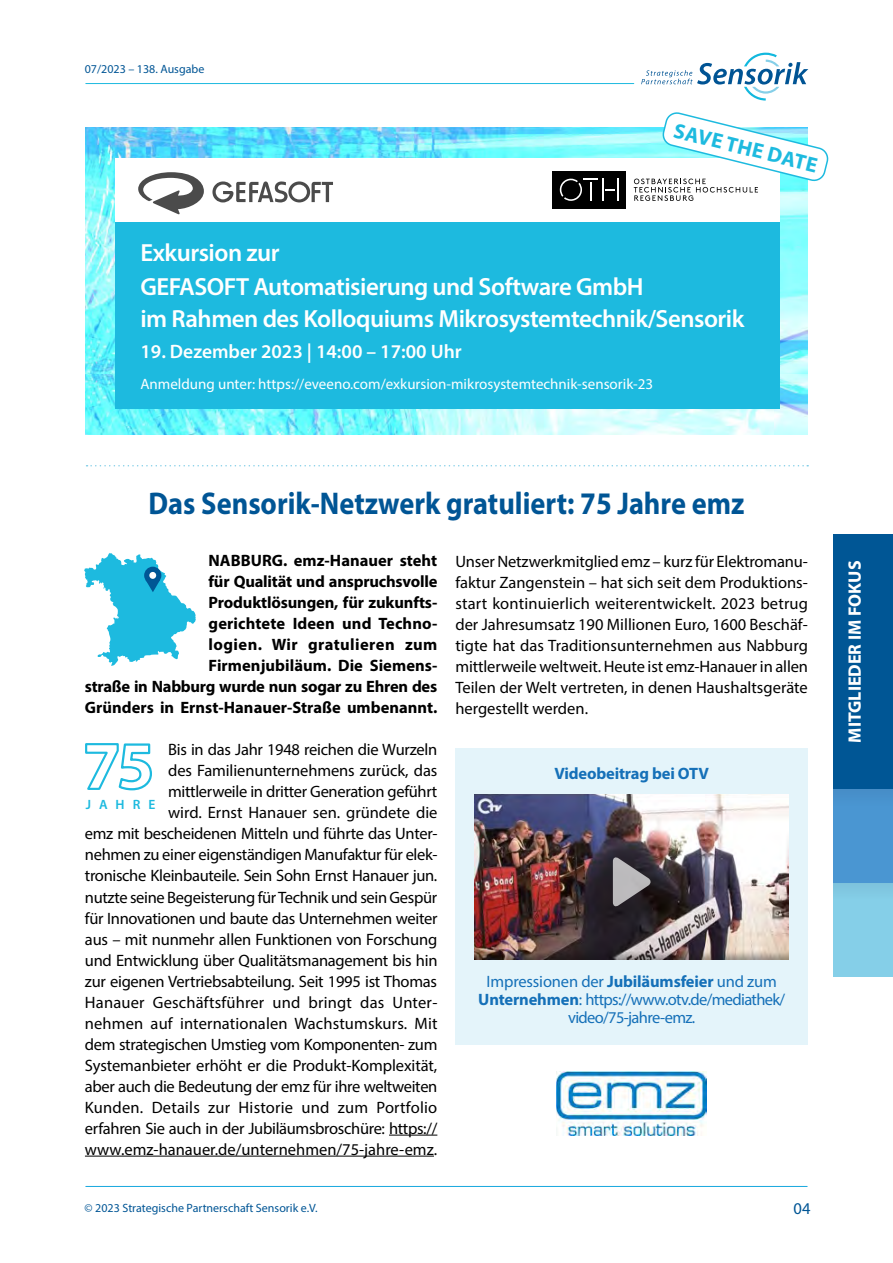
<style>
.page{position:relative;width:893px;height:1263px;background:#fff}
.page>*{position:absolute;margin:0;border:0;box-sizing:border-box;transform-origin:0 0}
.t1{font:700 31.5px "Myriad Pro";color:#005595;scale:.9 1}
.t2{font:600 24.9px "Myriad Pro";letter-spacing:-.02em;color:#fff}
.t3{font:700 21.15px "Myriad Pro";color:#1dbadf}
.t4{font:600 19.5px "Myriad Pro";color:#fff}
.t5{font:700 18px "Myriad Pro";color:#fff}
.t6{font:16.5px/21px "Myriad Pro";letter-spacing:-.015em;color:#000;text-align:right}
.t7{font:700 16.5px/21px "Myriad Pro";color:#000;text-align:right}
.t8{font:16.5px/18px "Myriad Pro";letter-spacing:-.04em;color:#1570b8;text-align:center}
.t9{font:700 16.5px "Myriad Pro";letter-spacing:-.01em;color:#1570b8}
.t10{font:16.5px "Myriad Pro";color:#005595}
.t11{font:15px "Myriad Pro";color:#fff}
.t12{font:600 13.5px "Myriad Pro";letter-spacing:.59em;color:#1dbadf}
.t13{font:12px "Myriad Pro";color:#005595}
.s1{font-weight:700}
</style>
<div class="page">
<hr style="left:86px;top:83px;width:548px;height:1px;background:#1dbadf">
<svg style="left:641px;top:53px;width:167px;height:48px"></svg>
<hr style="left:86px;top:1186px;width:721px;height:1px;background:#16a8de">
<div style="left:833px;top:534px;width:60px;height:255px;background:#005695"></div>
<div style="left:833px;top:789px;width:60px;height:94px;background:#4a96d2"></div>
<div style="left:833px;top:883px;width:60px;height:93px;background:#85cfe8"></div>
<img style="left:85px;top:374px;width:723px;height:61px">
<img style="left:85px;top:128px;width:723px;height:246px">
<div style="left:116px;top:159px;width:664px;height:186px;background:#fff"></div>
<div style="left:552px;top:171px;width:74px;height:37px;background:#000"></div>
<svg style="left:606px;top:189px;width:9px;height:2px"></svg>
<hr style="left:602px;top:179px;width:2px;height:22px;background:#fff">
<hr style="left:617px;top:179px;width:2px;height:22px;background:#fff">
<svg style="left:560px;top:179px;width:38px;height:22px"></svg>
<div style="left:116px;top:222px;width:664px;height:187px;background:#1dbadf"></div>
<svg style="left:138px;top:172px;width:66px;height:43px"></svg>
<svg style="left:212px;top:181px;width:121px;height:21px"></svg>
<svg style="left:634px;top:112px;width:195px;height:89px"></svg>
<hr style="left:389px;top:1135px;width:48px;height:1px;background:#000">
<hr style="left:85px;top:1156px;width:349px;height:1px;background:#000">
<svg style="left:84px;top:553px;width:112px;height:113px"></svg>
<div style="left:149px;top:572px;width:7px;height:7px;background:#fff;border-radius:50%"></div>
<div style="left:456px;top:748px;width:352px;height:296px;background:#e4f4fa"></div>
<img style="left:475px;top:795px;width:313px;height:165px">
<svg style="left:613px;top:856px;width:38px;height:51px;background:#79767a"></svg>
<img style="left:557px;top:1072px;width:150px;height:64px">
<svg style="left:85px;top:743px;width:67px;height:48px"></svg>
<svg style="left:87px;top:465px;width:721px;height:1px"></svg>
<p class="t13" style="left:85px;top:62px;width:121px">07/2023 – 138. Ausgabe</p>
<p class="t3" style="left:677px;top:116px;width:149px;rotate:14deg">SAVE THE DATE</p>
<p class="t2" style="left:140px;top:236px;width:141px">Exkursion zur</p>
<p class="t2" style="left:140px;top:271px;width:505px">GEFASOFT Automatisierung und Software GmbH</p>
<p class="t2" style="left:140px;top:303px;width:606px">im Rahmen des Kolloquiums Mikrosystemtechnik/Sensorik</p>
<p class="t4" style="left:140px;top:339px;width:323px">19. Dezember 2023 | 14:00 – 17:00 Uhr</p>
<p class="t11" style="left:140px;top:375px;width:514px">Anmeldung unter: https://eveeno.com/exkursion-mikrosystemtechnik-sensorik-23</p>
<p class="t1" style="left:149px;top:483px;width:664px">Das Sensorik-Netzwerk gratuliert: 75 Jahre emz</p>
<p class="t7" style="left:85px;top:550px;width:354px">NABBURG. emz-Hanauer steht<br>für Qualität und anspruchsvolle Produktlösungen, für zukunfts-<br>gerichtete Ideen und Techno-<br>logien. Wir gratulieren zum Firmenjubiläum. Die Siemens-<br>straße in Nabburg wurde nun sogar zu Ehren des Gründers in Ernst-Hanauer-Straße umbenannt.</p>
<p class="t6" style="left:85px;top:739px;width:354px">Bis in das Jahr 1948 reichen die Wurzeln<br>des Familienunternehmens zurück, das<br>mittlerweile in dritter Generation geführt<br>wird. Ernst Hanauer sen. gründete die<br>emz mit bescheidenen Mitteln und führte das Unter&shy;nehmen zu einer eigenständigen Manufaktur für elek&shy;tronische Kleinbauteile. Sein Sohn Ernst Hanauer jun. nutzte seine Begeisterung für Technik und sein Gespür für Innovationen und baute das Unternehmen weiter aus – mit nunmehr allen Funktionen von Forschung und Entwicklung über Qualitätsmanagement bis hin zur eigenen Vertriebsabteilung. Seit 1995 ist Thomas Hanauer Geschäftsführer und bringt das Unter&shy;nehmen auf internationalen Wachstumskurs. Mit dem strategischen Umstieg vom Komponenten- zum Systemanbieter erhöht er die Produkt-Komplexität, aber auch die Bedeutung der emz für ihre weltweiten Kunden. Details zur Historie und zum Portfolio erfahren Sie auch in der Jubiläumsbroschüre: https:// www.emz-hanauer.de/unternehmen/75-jahre-emz.</p>
<p class="t12" style="left:86px;top:796px;width:71px">JAHRE</p>
<p class="t6" style="left:455px;top:550px;width:354px;text-align:justify">Unser Netzwerkmitglied emz – kurz für Elektromanu&shy;faktur Zangenstein – hat sich seit dem Produktions&shy;start kontinuierlich weiterentwickelt. 2023 betrug der Jahresumsatz 190 Millionen Euro, 1600 Beschäf&shy;tigte hat das Traditionsunternehmen aus Nabburg mittlerweile weltweit. Heute ist emz-Hanauer in allen Teilen der Welt vertreten, in denen Haushaltsgeräte hergestellt werden.</p>
<p class="t9" style="left:555px;top:763px;width:156px">Videobeitrag bei OTV</p>
<p class="t8" style="left:478px;top:972px;width:308px">Impressionen der <span class="s1">Jubiläumsfeier</span> und zum<br><span class="s1">Unternehmen</span>: https://www.otv.de/mediathek/ video/75-jahre-emz.</p>
<p class="t13" style="left:85px;top:1201px;width:235px">© 2023 Strategische Partnerschaft Sensorik e.V.</p>
<p class="t10" style="left:793px;top:1198px;width:18px">04</p>
<p class="t5" style="left:843px;top:743px;width:183px;rotate:-90deg">MITGLIEDER IM FOKUS</p>
</div>
